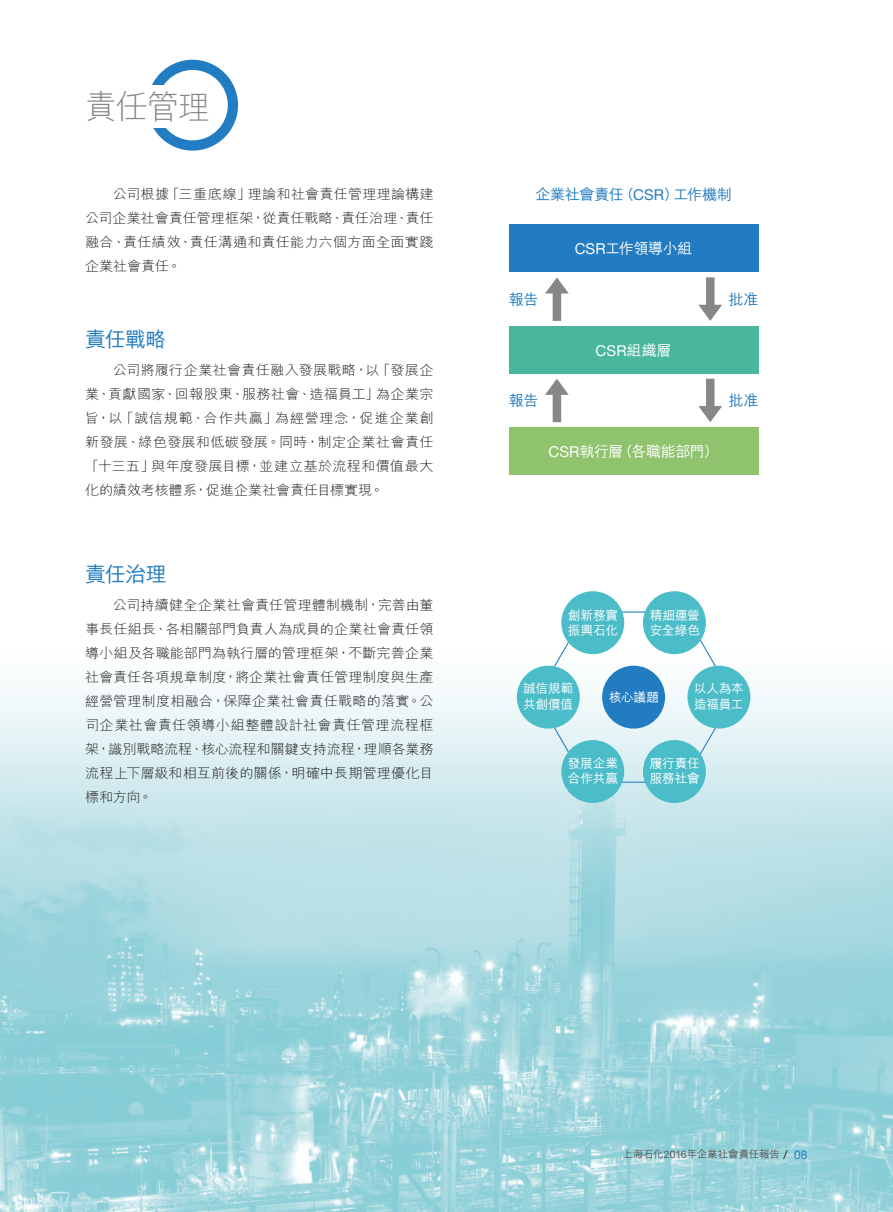
<style>
.page{position:relative;width:893px;height:1212px;background:#fff}
.page>*{position:absolute;margin:0;border:0;box-sizing:border-box;transform-origin:0 0}
.t1{font:300 33px "M Hei HK";color:#878787}
.t2{font:500 21px "M Hei HK";letter-spacing:-.04em;color:#227cc1}
.t3{font:500 15px "M Hei HK";letter-spacing:-.02em;color:#227cc1}
.t4{font:500 15px "M Hei HK";letter-spacing:-.03em;color:#fff}
.t5{font:15px "Helvetica Neue LT Std";color:#fff}
.t6{font:300 13.5px/24px "M Hei HK";color:#1c1c1b;text-align:justify;scale:1.05 1}
.t7{font:500 12.75px/15.3px "M Hei HK";letter-spacing:-.015em;color:#fff}
.t8{font:500 10.5px "M Hei HK";letter-spacing:-.02em;color:#575756}
.s1{font-family:"Helvetica Neue LT Std";font-weight:400}
.s2{font-family:"M Hei HK";font-weight:500}
.s3{font-family:"Helvetica Neue LT Std";font-weight:400;font-size:12px;color:#1c1c1b}
.s4{font-family:"Helvetica Neue LT Std";font-weight:400;font-size:12px;color:#227cc1}
</style>
<div class="page">
<img style="left:0;top:668px;width:893px;height:544px">
<img style="left:0;top:707px;width:1px;height:505px">
<svg style="left:152px;top:60px;width:86px;height:91px"></svg>
<div style="left:81px;top:85px;width:135px;height:42px;background:#fff"></div>
<svg style="left:536px;top:611px;width:198px;height:172px"></svg>
<div style="left:561px;top:591px;width:63px;height:63px;background:#4abdc9;border-radius:50%"></div>
<div style="left:643px;top:591px;width:63px;height:63px;background:#4abdc9;border-radius:50%"></div>
<div style="left:561px;top:740px;width:63px;height:63px;background:#4abdc9;border-radius:50%"></div>
<div style="left:643px;top:740px;width:63px;height:63px;background:#4abdc9;border-radius:50%"></div>
<div style="left:687px;top:666px;width:63px;height:62px;background:#4abdc9;border-radius:50%"></div>
<div style="left:602px;top:666px;width:63px;height:62px;background:#227cc1;border-radius:50%"></div>
<div style="left:517px;top:666px;width:63px;height:62px;background:#4abdc9;border-radius:50%"></div>
<div style="left:509px;top:225px;width:249px;height:47px;background:#227cc1"></div>
<div style="left:509px;top:326px;width:249px;height:48px;background:#48b79d"></div>
<div style="left:509px;top:427px;width:249px;height:48px;background:#8fc36e"></div>
<svg style="left:545px;top:277px;width:24px;height:44px"></svg>
<svg style="left:698px;top:277px;width:24px;height:44px"></svg>
<svg style="left:545px;top:379px;width:24px;height:43px"></svg>
<svg style="left:698px;top:379px;width:24px;height:43px"></svg>
<h1 class="t1" style="left:85px;top:83px;width:127px">責任管理</h1>
<p class="t6" style="left:85px;top:181px;width:334px;text-indent:28px">公司根據「三重底線」理論和社會責任管理理論構建公司企業社會責任管理框架，從責任戰略、責任治理、責任融合、責任績效、責任溝通和責任能力六個方面全面實踐企業社會責任。</p>
<h2 class="t2" style="left:85px;top:324px;width:83px">責任戰略</h2>
<p class="t6" style="left:85px;top:357px;width:334px;text-indent:28px">公司將履行企業社會責任融入發展戰略，以「發展企業、貢獻國家、回報股東、服務社會、造福員工」為企業宗旨，以「誠信規範、合作共贏」為經營理念，促進企業創新發展、綠色發展和低碳發展。同時，制定企業社會責任「十三五」與年度發展目標，並建立基於流程和價值最大化的績效考核體系，促進企業社會責任目標實現。</p>
<h2 class="t2" style="left:85px;top:559px;width:83px">責任治理</h2>
<p class="t6" style="left:85px;top:592px;width:334px;text-indent:28px">公司持續健全企業社會責任管理體制機制，完善由董事長任組長、各相關部門負責人為成員的企業社會責任領導小組及各職能部門為執行層的管理框架，不斷完善企業社會責任各項規章制度，將企業社會責任管理制度與生產經營管理制度相融合，保障企業社會責任戰略的落實。公司企業社會責任領導小組整體設計社會責任管理流程框架，識別戰略流程、核心流程和關鍵支持流程，理順各業務流程上下層級和相互前後的關係，明確中長期管理優化目標和方向。</p>
<p class="t3" style="left:535px;top:184px;width:198px">企業社會責任（<span class="s1">CSR</span>）工作機制</p>
<p class="t4" style="left:575px;top:238px;width:119px"><span class="s1">CSR</span>工作領導小組</p>
<p class="t3" style="left:509px;top:288px;width:31px">報告</p>
<p class="t5" style="left:596px;top:341px;width:77px">CSR<span class="s2">組織層</span></p>
<p class="t3" style="left:509px;top:390px;width:31px">報告</p>
<p class="t4" style="left:549px;top:440px;width:172px"><span class="s1">CSR</span>執行層（各職能部門）</p>
<p class="t3" style="left:728px;top:288px;width:31px">批准</p>
<p class="t3" style="left:728px;top:390px;width:31px">批准</p>
<p class="t7" style="left:568px;top:607px;width:52px">創新務實振興石化</p>
<p class="t7" style="left:650px;top:607px;width:52px">精細運營安全綠色</p>
<p class="t7" style="left:523px;top:680px;width:52px">誠信規範共創價值</p>
<p class="t7" style="left:609px;top:689px;width:51px">核心議題</p>
<p class="t7" style="left:694px;top:680px;width:52px">以人為本造福員工</p>
<p class="t7" style="left:568px;top:754px;width:52px">發展企業合作共贏</p>
<p class="t7" style="left:650px;top:754px;width:52px">履行責任服務社會</p>
<p class="t8" style="left:622px;top:1147px;width:187px">上海石化<span class="s1">2016</span>年企業社會責任報告 <span class="s3">/</span> <span class="s4">08</span></p>
</div>
